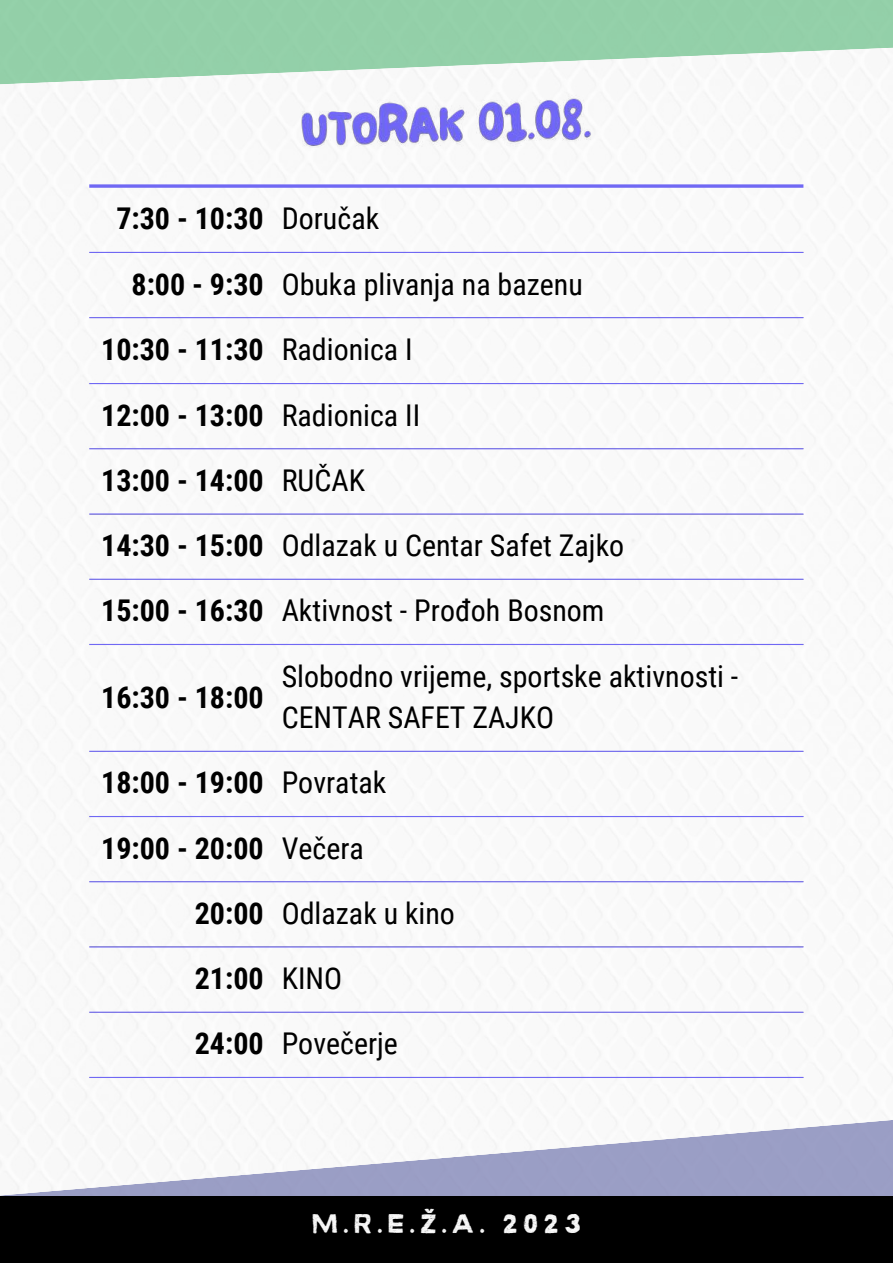
<style>
.page{position:relative;width:893px;height:1264px;background:#fff}
.page>*{position:absolute;margin:0;border:0;box-sizing:border-box;transform-origin:0 0}
.t1{font:30px/41.5px "Roboto Condensed";color:#000}
.t2{font:700 30px "Roboto Condensed";color:#000}
.t3{font:27px "MACABRODANGER";color:#fcfcfc}
.s1{font-weight:400}
.s2{font-weight:700}
</style>
<div class="page">
<img style="left:0;top:92px;width:892px;height:1021px">
<hr style="left:89px;top:252px;width:714px;height:1px;background:#7068f4">
<hr style="left:89px;top:317px;width:714px;height:1px;background:#7068f4">
<hr style="left:89px;top:383px;width:714px;height:1px;background:#7068f4">
<hr style="left:89px;top:448px;width:714px;height:1px;background:#7068f4">
<hr style="left:89px;top:513px;width:714px;height:1px;background:#7068f4">
<hr style="left:89px;top:578px;width:714px;height:2px;background:#7068f4">
<hr style="left:89px;top:644px;width:714px;height:1px;background:#7068f4">
<hr style="left:89px;top:750px;width:714px;height:2px;background:#7068f4">
<hr style="left:89px;top:816px;width:714px;height:1px;background:#7068f4">
<hr style="left:89px;top:881px;width:714px;height:1px;background:#7068f4">
<hr style="left:89px;top:946px;width:714px;height:1px;background:#7068f4">
<hr style="left:89px;top:1011px;width:714px;height:1px;background:#7068f4">
<hr style="left:89px;top:1076px;width:714px;height:1px;background:#7068f4">
<svg style="left:89px;top:184px;width:714px;height:4px;background:#857ef4"></svg>
<img style="left:297px;top:92px;width:299px;height:85px">
<svg style="left:0;top:0;width:892px;height:89px;fill:#93d0a9"></svg>
<svg style="left:0;top:1113px;width:892px;height:83px;fill:#f6f6f6"></svg>
<div style="left:0;top:1196px;width:892px;height:66px;background:#000"></div>
<p class="t2" style="left:116px;top:201px;width:264px">7:30 - 10:30 <span class="s1">Doručak</span></p>
<p class="t1" style="left:131px;top:263px;width:453px"><span class="s2">8:00 - 9:30</span> Obuka plivanja na bazenu</p>
<p class="t2" style="left:101px;top:332px;width:313px">10:30 - 11:30 <span class="s1">Radionica I</span></p>
<p class="t2" style="left:101px;top:398px;width:320px">12:00 - 13:00 <span class="s1">Radionica II</span></p>
<p class="t2" style="left:101px;top:463px;width:265px">13:00 - 14:00 <span class="s1">RUČAK</span></p>
<p class="t1" style="left:101px;top:525px;width:524px"><span class="s2">14:30 - 15:00</span> Odlazak u Centar Safet Zajko</p>
<p class="t1" style="left:101px;top:590px;width:504px"><span class="s2">15:00 - 16:30</span> Aktivnost - Prođoh Bosnom</p>
<p class="t2" style="left:101px;top:680px;width:164px">16:30 - 18:00</p>
<p class="t1" style="left:282px;top:655px;width:458px">Slobodno vrijeme, sportske aktivnosti -<br>CENTAR SAFET ZAJKO</p>
<p class="t2" style="left:101px;top:765px;width:287px">18:00 - 19:00 <span class="s1">Povratak</span></p>
<p class="t2" style="left:101px;top:830px;width:264px">19:00 - 20:00 <span class="s1">Večera</span></p>
<p class="t1" style="left:195px;top:892px;width:262px"><span class="s2">20:00</span> Odlazak u kino</p>
<p class="t2" style="left:195px;top:961px;width:149px">21:00 <span class="s1">KINO</span></p>
<p class="t1" style="left:195px;top:1023px;width:205px"><span class="s2">24:00</span> Povečerje</p>
<p class="t3" style="left:311px;top:1212px;width:271px">M.R.E.Ž.A. 2023</p>
</div>
